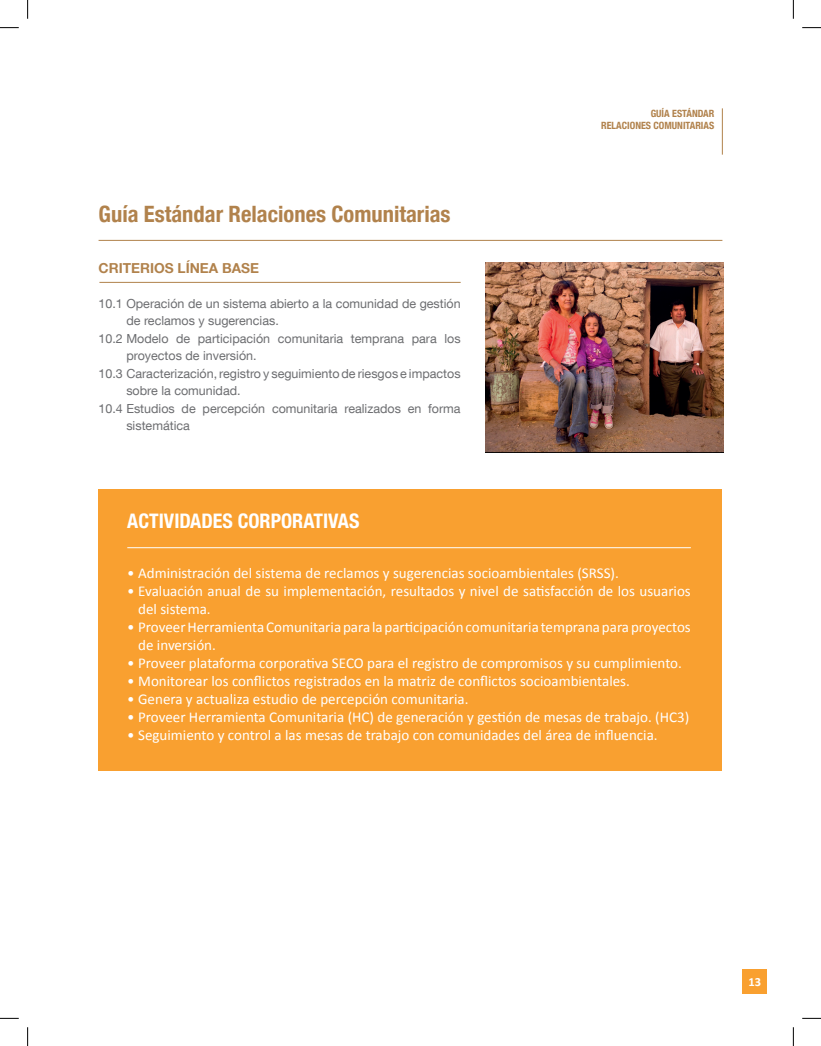
<style>
.page{position:relative;width:821px;height:1046px;background:#fff}
.page>*{position:absolute;margin:0;border:0;box-sizing:border-box;transform-origin:0 0}
.t1{font:700 condensed 22.5px "Helvetica Neue LT Com";color:#b1824c}
.t2{font:700 condensed 20px "Helvetica Neue LT Com";color:#fff}
.t3{font:15px/18px "Calibri";color:#fff}
.t4{font:700 13.75px "Helvetica Neue LT Com";color:#b1824c}
.t5{font:12.5px "Helvetica Neue LT Com";color:#6c6d70}
.t6{font:700 12.5px "Calibri";color:#fff}
.t7{font:700 condensed 10px/12px "Helvetica Neue LT Com";color:#b1824c;text-align:right}
</style>
<div class="page">
<div style="left:742px;top:969px;width:24px;height:24px;background:#f9a030"></div>
<hr style="left:721px;top:108px;width:1px;height:47px;background:#b1824c">
<div style="left:98px;top:489px;width:624px;height:281px;background:#f9a030"></div>
<hr style="left:98px;top:240px;width:624px;height:1px;background:#b1824c">
<hr style="left:99px;top:282px;width:361px;height:1px;background:#b1824c">
<hr style="left:127px;top:547px;width:563px;height:1px;background:#fff">
<img style="left:485px;top:263px;width:238px;height:189px">
<svg style="left:0;top:27px;width:19px;height:1px"></svg>
<svg style="left:802px;top:27px;width:18px;height:1px"></svg>
<svg style="left:0;top:1017px;width:19px;height:1px"></svg>
<svg style="left:802px;top:1017px;width:18px;height:1px"></svg>
<svg style="left:27px;top:0;width:1px;height:19px"></svg>
<svg style="left:27px;top:1027px;width:1px;height:18px"></svg>
<svg style="left:792px;top:0;width:1px;height:19px"></svg>
<svg style="left:792px;top:1027px;width:1px;height:18px"></svg>
<h1 class="t1" style="left:98px;top:200px;width:353px">Guía Estándar Relaciones Comunitarias</h1>
<p class="t4" style="left:98px;top:259px;width:162px">CRITERIOS LÍNEA BASE</p>
<p class="t5" style="left:98px;top:295px;width:363px">10.1 Operación de un sistema abierto a la comunidad de gestión</p>
<p class="t5" style="left:126px;top:313px;width:154px">de reclamos y sugerencias.</p>
<p class="t5" style="left:98px;top:330px;width:363px">10.2 Modelo de participación comunitaria temprana para los</p>
<p class="t5" style="left:126px;top:348px;width:132px">proyectos de inversión.</p>
<p class="t5" style="left:98px;top:365px;width:363px">10.3 Caracterización, registro y seguimiento de riesgos e impactos</p>
<p class="t5" style="left:126px;top:383px;width:116px">sobre la comunidad.</p>
<p class="t5" style="left:98px;top:400px;width:363px">10.4 Estudios de percepción comunitaria realizados en forma</p>
<p class="t5" style="left:126px;top:418px;width:65px">sistemática</p>
<h2 class="t2" style="left:127px;top:508px;width:233px">ACTIVIDADES CORPORATIVAS</h2>
<p class="t7" style="left:601px;top:108px;width:114px">GUÍA ESTÁNDAR<br>RELACIONES COMUNITARIAS</p>
<p class="t3" style="left:127px;top:564px;width:493px">• Administración del sistema de reclamos y sugerencias socioambientales (SRSS).</p>
<p class="t3" style="left:138px;top:582px;width:554px;text-indent:-11px">• Evaluación anual de su implementación, resultados y nivel de satisfacción de los usuarios del sistema.</p>
<p class="t3" style="left:138px;top:618px;width:554px;text-indent:-11px">• Proveer Herramienta Comunitaria para la participación comunitaria temprana para proyectos de inversión.</p>
<p class="t3" style="left:127px;top:654px;width:556px">• Proveer plataforma corporativa SECO para el registro de compromisos y su cumplimiento.</p>
<p class="t3" style="left:127px;top:672px;width:504px">• Monitorear los conflictos registrados en la matriz de conflictos socioambientales.</p>
<p class="t3" style="left:127px;top:690px;width:342px">• Genera y actualiza estudio de percepción comunitaria.</p>
<p class="t3" style="left:127px;top:708px;width:563px">• Proveer Herramienta Comunitaria (HC) de generación y gestión de mesas de trabajo. (HC3)</p>
<p class="t3" style="left:127px;top:726px;width:531px">• Seguimiento y control a las mesas de trabajo con comunidades del área de influencia.</p>
<p class="t6" style="left:748px;top:973px;width:14px">13</p>
</div>
